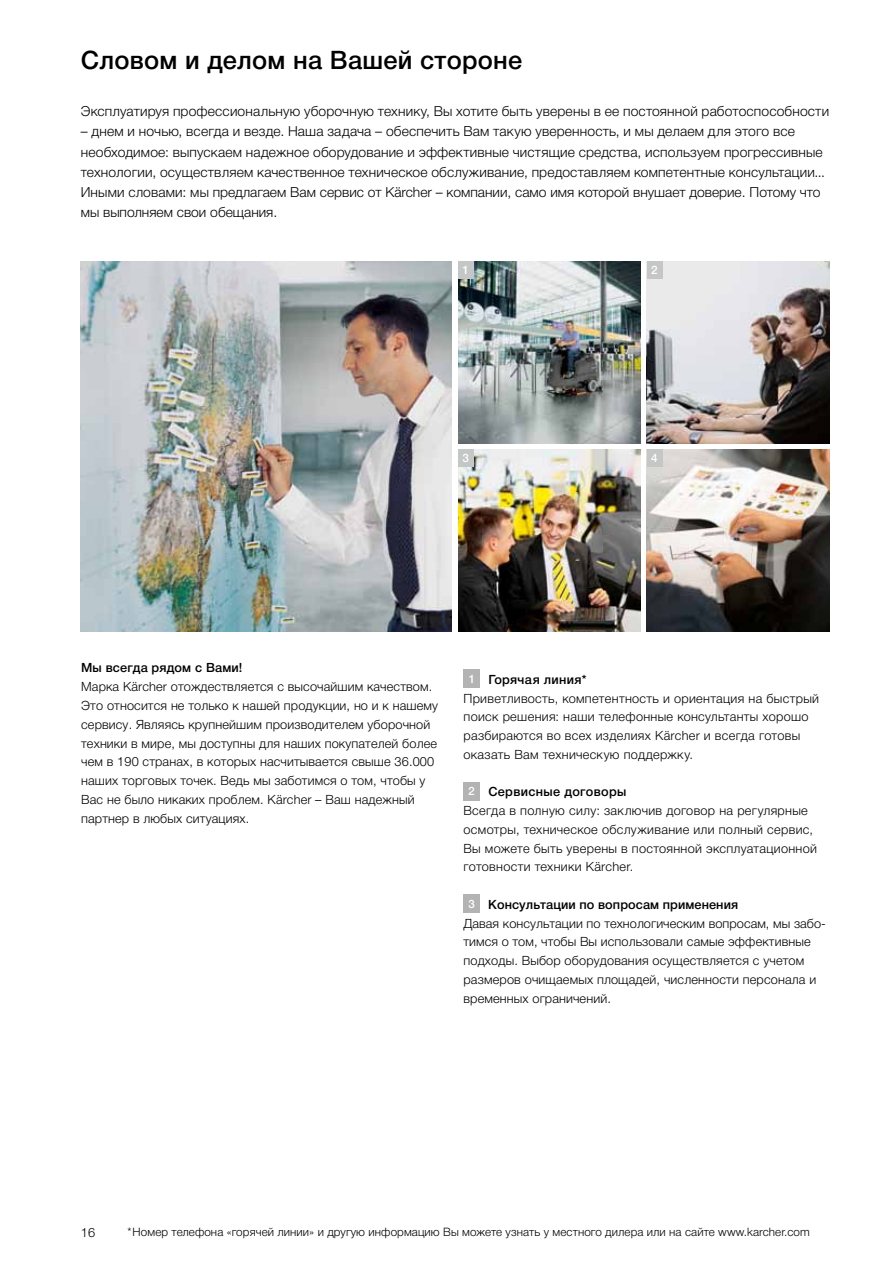
<style>
.page{position:relative;width:893px;height:1263px;background:#fff}
.page>*{position:absolute;margin:0;border:0;box-sizing:border-box;transform-origin:0 0}
.t1{font:500 25.5px "Helvetica Neue Cyr";letter-spacing:.01em;color:#000}
.t2{font:300 13.8px/20.2px "Helvetica Neue Cyr";letter-spacing:.01em;color:#000}
.t3{font:300 12.75px/18.8px "Helvetica Neue Cyr";letter-spacing:.01em;color:#000}
.t4{font:300 12.75px "Helvetica Neue LT Pro";color:#000}
.t5{font:300 11.7px "Helvetica Neue Cyr";letter-spacing:.01em;color:#000}
.t6{font:500 11.7px "Helvetica Neue LT Pro";color:#fff}
.s1{font-family:"Helvetica Neue LT Pro"}
.s2{font-weight:500}
.s3{font-weight:500;font-size:11.7px;color:#fff}
</style>
<div class="page">
<img style="left:80px;top:261px;width:371px;height:370px">
<img style="left:458px;top:261px;width:182px;height:182px">
<div style="left:458px;top:261px;width:15px;height:18px;background:#c5c6c6"></div>
<img style="left:458px;top:450px;width:182px;height:181px">
<div style="left:458px;top:450px;width:15px;height:17px;background:#c5c6c6"></div>
<img style="left:647px;top:261px;width:182px;height:182px">
<div style="left:647px;top:261px;width:15px;height:18px;background:#c5c6c6"></div>
<img style="left:647px;top:450px;width:182px;height:181px">
<div style="left:647px;top:450px;width:15px;height:17px;background:#c5c6c6"></div>
<div style="left:463px;top:669px;width:17px;height:19px;background:#b3b3b3"></div>
<div style="left:463px;top:782px;width:17px;height:19px;background:#b3b3b3"></div>
<div style="left:463px;top:894px;width:17px;height:19px;background:#b3b3b3"></div>
<h1 class="t1" style="left:81px;top:46px;width:443px">Словом и делом на Вашей стороне</h1>
<p class="t2" style="left:81px;top:101px;width:750px">Эксплуатируя профессиональную уборочную технику, Вы хотите быть уверены в ее постоянной работоспособности</p>
<p class="t2" style="left:81px;top:122px;width:746px">– днем и ночью, всегда и везде. Наша задача – обеспечить Вам такую уверенность, и мы делаем для этого все необходимое: выпускаем надежное оборудование и эффективные чистящие средства, используем прогрессивные технологии, осуществляем качественное техническое обслуживание, предоставляем компетентные консультации...<br>Иными словами: мы предлагаем Вам сервис от K<span class="s1">ä</span>rcher – компании, само имя которой внушает доверие. Потому что мы выполняем свои обещания.</p>
<p class="t6" style="left:463px;top:263px;width:8px">1</p>
<p class="t6" style="left:463px;top:451px;width:8px">3</p>
<p class="t6" style="left:651px;top:263px;width:8px">2</p>
<p class="t6" style="left:651px;top:451px;width:8px">4</p>
<p class="t3" style="left:81px;top:659px;width:358px"><span class="s2">Мы всегда рядом с Вами!<br></span>Марка K<span class="s1">ä</span>rcher отождествляется с высочайшим качеством.<br>Это относится не только к нашей продукции, но и к нашему сервису. Являясь крупнейшим производителем уборочной техники в мире, мы доступны для наших покупателей более чем в 190 странах, в которых насчитывается свыше 36.000 наших торговых точек. Ведь мы заботимся о том, чтобы у Вас не было никаких проблем. K<span class="s1">ä</span>rcher – Ваш надежный партнер в любых ситуациях.</p>
<p class="t3" style="left:463px;top:670px;width:357px;text-indent:5px"><span class="s3">1</span> <span class="s2">Горячая линия*<br></span>Приветливость, компетентность и ориентация на быстрый поиск решения: наши телефонные консультанты хорошо разбираются во всех изделиях K<span class="s1">ä</span>rcher и всегда готовы оказать Вам техническую поддержку.</p>
<p class="t3" style="left:463px;top:782px;width:355px;text-indent:5px"><span class="s3">2</span> <span class="s2">Сервисные договоры<br></span>Всегда в полную силу: заключив договор на регулярные осмотры, техническое обслуживание или полный сервис, Вы можете быть уверены в постоянной эксплуатационной готовности техники K<span class="s1">ä</span>rcher.</p>
<p class="t3" style="left:463px;top:895px;width:364px;text-indent:5px"><span class="s3">3</span> <span class="s2">Консультации по вопросам применения<br></span>Давая консультации по технологическим вопросам, мы забо&shy;тимся о том, чтобы Вы использовали самые эффективные подходы. Выбор оборудования осуществляется с учетом размеров очищаемых площадей, численности персонала и временных ограничений.</p>
<p class="t4" style="left:81px;top:1225px;width:16px">16</p>
<p class="t5" style="left:128px;top:1226px;width:684px">*Номер телефона «горячей линии» и другую информацию Вы можете узнать у местного дилера или на сайте www.karcher.com</p>
</div>
